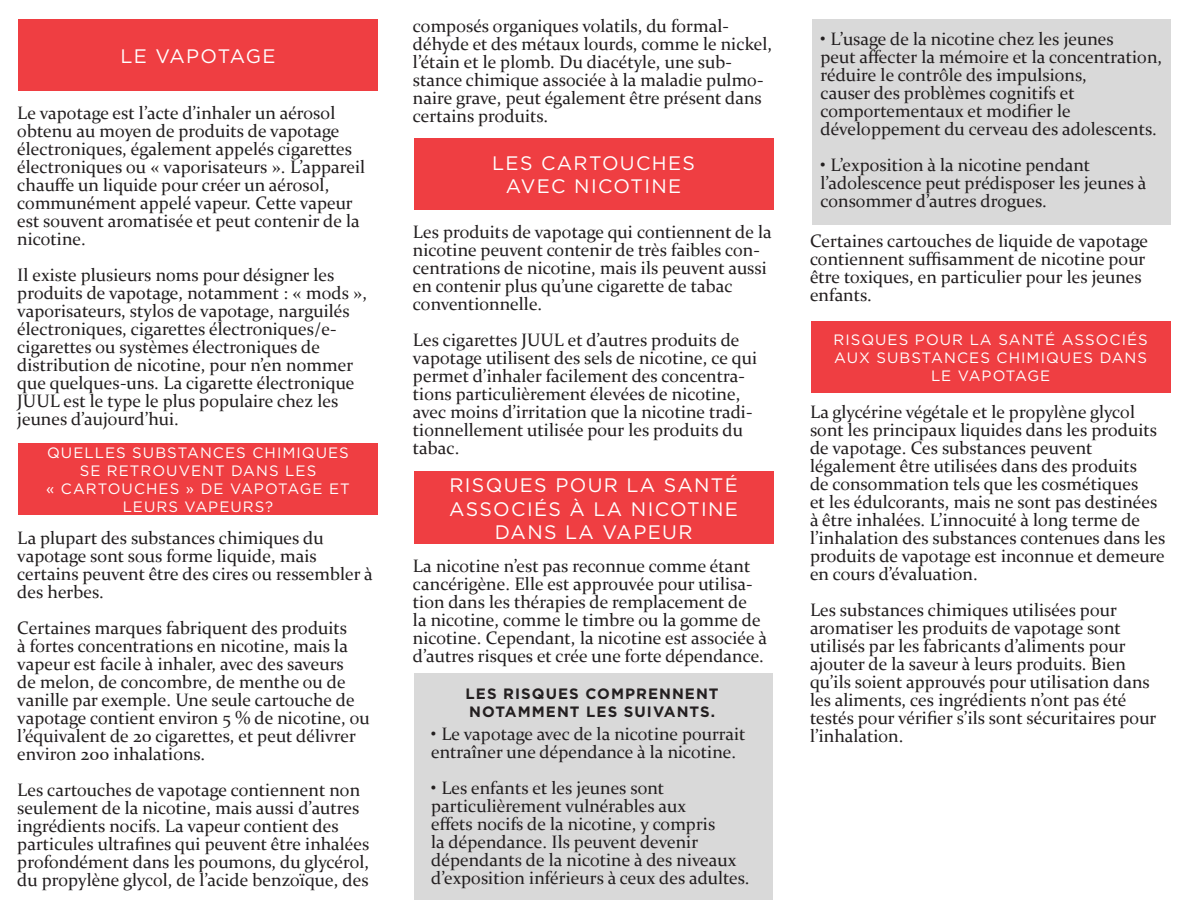
<style>
.page{position:relative;width:1188px;height:918px;background:#fff}
.page>*{position:absolute;margin:0;border:0;box-sizing:border-box;transform-origin:0 0}
.t1{font:19.5px/23.4px "Gotham";letter-spacing:.07em;color:#fff;text-align:center}
.t2{font:19.5px "Gotham";letter-spacing:.05em;color:#fff}
.t3{font:18px/18px "Constantia";color:#231f20}
.t4{font:15px/18px "Gotham";letter-spacing:.07em;color:#fff;text-align:center}
.t5{font:700 15px/18px "Gotham";letter-spacing:.07em;color:#231f20}
</style>
<div class="page">
<div style="left:414px;top:674px;width:358px;height:226px;background:#d9d9d9"></div>
<div style="left:812px;top:19px;width:359px;height:206px;background:#d9d9d9"></div>
<div style="left:18px;top:19px;width:360px;height:72px;background:#ef3e42"></div>
<div style="left:811px;top:321px;width:360px;height:72px;background:#ef3e42"></div>
<div style="left:414px;top:138px;width:360px;height:72px;background:#ef3e42"></div>
<div style="left:414px;top:472px;width:360px;height:72px;background:#ef3e42"></div>
<div style="left:18px;top:443px;width:360px;height:72px;background:#ef3e42"></div>
<p class="t2" style="left:120px;top:43px;width:157px">LE VAPOTAGE</p>
<p class="t3" style="left:17px;top:103px;width:349px">Le vapotage est l’acte d’inhaler un aérosol obtenu au moyen de produits de vapotage électroniques, également appelés cigarettes électroniques ou « vaporisateurs ». L’appareil chauffe un liquide pour créer un aérosol, communément appelé vapeur. Cette vapeur est souvent aromatisée et peut contenir de la nicotine.</p>
<p class="t3" style="left:17px;top:265px;width:351px">Il existe plusieurs noms pour désigner les produits de vapotage, notamment : « mods », vaporisateurs, stylos de vapotage, narguilés électroniques, cigarettes électroniques/e&shy;cigarettes ou systèmes électroniques de distribution de nicotine, pour n’en nommer que quelques-uns. La cigarette électronique JUUL est le type le plus populaire chez les jeunes d’aujourd’hui.</p>
<p class="t4" style="left:47px;top:444px;width:303px">QUELLES SUBSTANCES CHIMIQUES<br>SE RETROUVENT DANS LES</p>
<p class="t4" style="left:46px;top:480px;width:305px">« CARTOUCHES » DE VAPOTAGE ET<br>LEURS VAPEURS?</p>
<p class="t3" style="left:17px;top:528px;width:357px">La plupart des substances chimiques du vapotage sont sous forme liquide, mais certains peuvent être des cires ou ressembler à des herbes.</p>
<p class="t3" style="left:17px;top:618px;width:354px">Certaines marques fabriquent des produits<br>à fortes concentrations en nicotine, mais la vapeur est facile à inhaler, avec des saveurs<br>de melon, de concombre, de menthe ou de vanille par exemple. Une seule cartouche de vapotage contient environ 5 % de nicotine, ou l’équivalent de 20 cigarettes, et peut délivrer environ 200 inhalations.</p>
<p class="t3" style="left:17px;top:780px;width:354px">Les cartouches de vapotage contiennent non seulement de la nicotine, mais aussi d’autres ingrédients nocifs. La vapeur contient des particules ultrafines qui peuvent être inhalées profondément dans les poumons, du glycérol, du propylène glycol, de l’acide benzoïque, des</p>
<p class="t3" style="left:413px;top:16px;width:361px">composés organiques volatils, du formal&shy;déhyde et des métaux lourds, comme le nickel, l’étain et le plomb. Du diacétyle, une sub&shy;stance chimique associée à la maladie pulmo&shy;naire grave, peut également être présent dans certains produits.</p>
<p class="t1" style="left:492px;top:151px;width:204px">LES CARTOUCHES</p>
<p class="t1" style="left:506px;top:174px;width:177px">AVEC NICOTINE</p>
<p class="t3" style="left:413px;top:222px;width:360px">Les produits de vapotage qui contiennent de la nicotine peuvent contenir de très faibles con&shy;centrations de nicotine, mais ils peuvent aussi en contenir plus qu’une cigarette de tabac conventionnelle.</p>
<p class="t3" style="left:413px;top:330px;width:346px">Les cigarettes JUUL et d’autres produits de vapotage utilisent des sels de nicotine, ce qui permet d’inhaler facilement des concentra&shy;tions particulièrement élevées de nicotine, avec moins d’irritation que la nicotine tradi&shy;tionnellement utilisée pour les produits du tabac.</p>
<p class="t1" style="left:449px;top:473px;width:290px">RISQUES POUR LA SANTÉ<br>ASSOCIÉS À LA NICOTINE<br>DANS LA VAPEUR</p>
<p class="t3" style="left:413px;top:556px;width:356px">La nicotine n’est pas reconnue comme étant cancérigène. Elle est approuvée pour utilisa&shy;tion dans les thérapies de remplacement de<br>la nicotine, comme le timbre ou la gomme de nicotine. Cependant, la nicotine est associée à d’autres risques et crée une forte dépendance.</p>
<p class="t5" style="left:466px;top:685px;width:255px">LES RISQUES COMPRENNENT<br>NOTAMMENT LES SUIVANTS.</p>
<p class="t3" style="left:431px;top:724px;width:316px">• Le vapotage avec de la nicotine pourrait entraîner une dépendance à la nicotine.</p>
<p class="t3" style="left:431px;top:778px;width:320px">• Les enfants et les jeunes sont particulièrement vulnérables aux<br>effets nocifs de la nicotine, y compris<br>la dépendance. Ils peuvent devenir dépendants de la nicotine à des niveaux d’exposition inférieurs à ceux des adultes.</p>
<p class="t3" style="left:820px;top:29px;width:295px">• L’usage de la nicotine chez les jeunes</p>
<p class="t3" style="left:820px;top:47px;width:343px">peut affecter la mémoire et la concentration, réduire le contrôle des impulsions,<br>causer des problèmes cognitifs et comportementaux et modifier le développement du cerveau des adolescents.</p>
<p class="t3" style="left:820px;top:155px;width:328px">• L’exposition à la nicotine pendant l’adolescence peut prédisposer les jeunes à consommer d’autres drogues.</p>
<p class="t3" style="left:810px;top:231px;width:340px">Certaines cartouches de liquide de vapotage contiennent suffisamment de nicotine pour être toxiques, en particulier pour les jeunes enfants.</p>
<p class="t4" style="left:833px;top:330px;width:316px">RISQUES POUR LA SANTÉ ASSOCIÉS<br>AUX SUBSTANCES CHIMIQUES DANS<br>LE VAPOTAGE</p>
<p class="t3" style="left:810px;top:402px;width:357px">La glycérine végétale et le propylène glycol sont les principaux liquides dans les produits de vapotage. Ces substances peuvent légalement être utilisées dans des produits<br>de consommation tels que les cosmétiques<br>et les édulcorants, mais ne sont pas destinées à être inhalées. L’innocuité à long terme de l’inhalation des substances contenues dans les produits de vapotage est inconnue et demeure en cours d’évaluation.</p>
<p class="t3" style="left:810px;top:600px;width:348px">Les substances chimiques utilisées pour aromatiser les produits de vapotage sont utilisés par les fabricants d’aliments pour ajouter de la saveur à leurs produits. Bien qu’ils soient approuvés pour utilisation dans les aliments, ces ingrédients n’ont pas été testés pour vérifier s’ils sont sécuritaires pour l’inhalation.</p>
</div>
